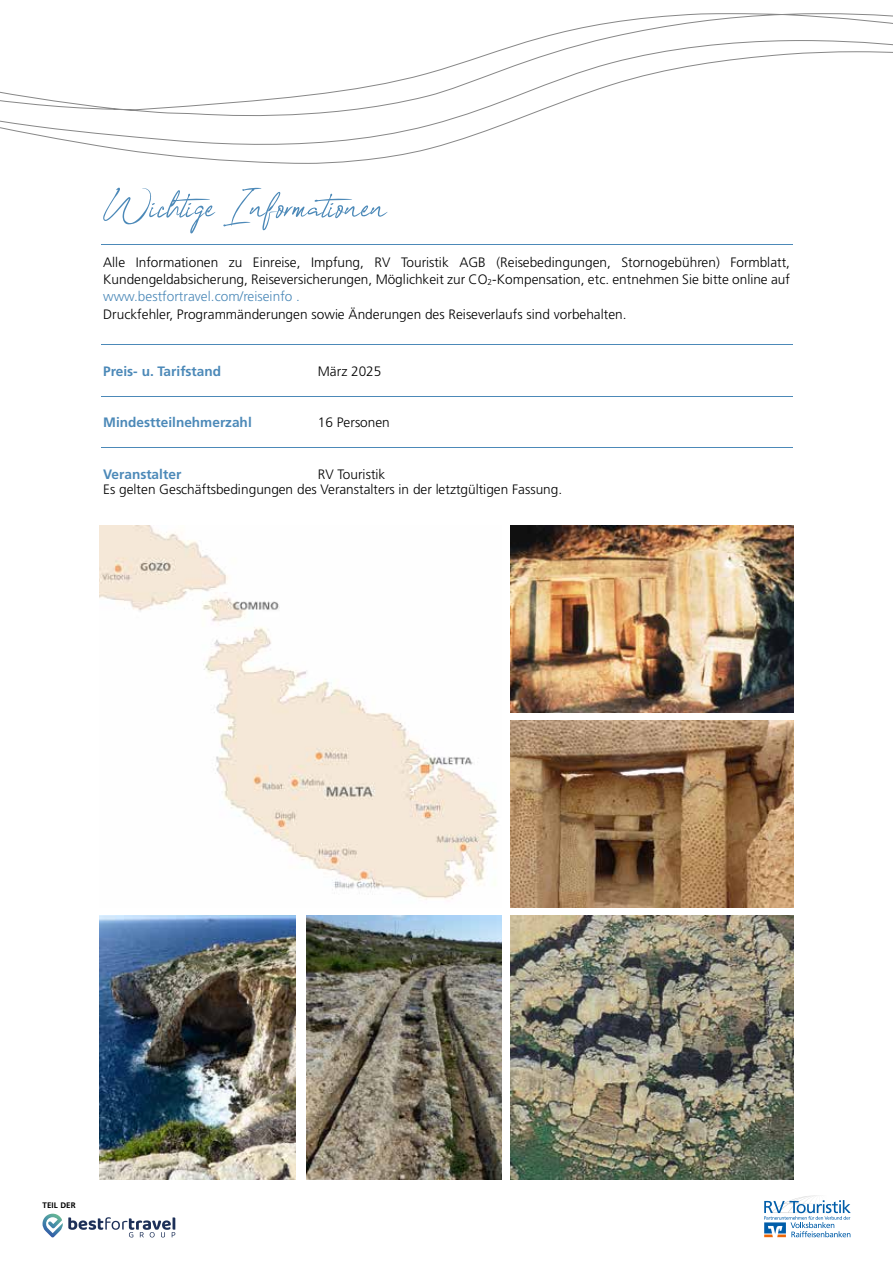
<style>
.page{position:relative;width:893px;height:1263px;background:#fff}
.page>*{position:absolute;margin:0;border:0;box-sizing:border-box;transform-origin:0 0}
.t1{font:53.1px "One Signature";color:#4c89b8}
.t2{font:300 13.65px/17.4px "Frutiger LT Std";color:#000;text-align:justify}
.t3{font:700 13.65px "Frutiger LT Std";color:#4c89b8}
.t4{font:700 8.1px "Frutiger LT Pro";letter-spacing:.01em;color:#000}
.s1{font-size:8.4px}
.s2{color:#4c89b8}
</style>
<div class="page">
<hr style="left:101px;top:244px;width:691px;height:1px;background:#4c89b8">
<hr style="left:101px;top:344px;width:691px;height:1px;background:#4c89b8">
<hr style="left:101px;top:396px;width:691px;height:1px;background:#4c89b8">
<hr style="left:101px;top:447px;width:691px;height:1px;background:#4c89b8">
<svg style="left:0;top:13px;width:893px;height:151px"></svg>
<img style="left:100px;top:525px;width:399px;height:375px">
<img style="left:510px;top:525px;width:283px;height:187px">
<img style="left:510px;top:721px;width:283px;height:187px">
<img style="left:510px;top:916px;width:283px;height:263px">
<img style="left:100px;top:916px;width:196px;height:263px">
<img style="left:306px;top:916px;width:196px;height:263px">
<svg style="left:43px;top:1214px;width:132px;height:23px"></svg>
<svg style="left:764px;top:1195px;width:86px;height:42px"></svg>
<h1 class="t1" style="left:103px;top:184px;width:286px">Wichtige Informationen</h1>
<p class="t2" style="left:103px;top:254px;width:688px">Alle Informationen zu Einreise, Impfung, RV Touristik AGB (Reisebedingungen, Stornogebühren) Formblatt, Kundengeldabsicherung, Reiseversicherungen, Möglichkeit zur CO<span class="s1">2</span>-Kompensation, etc. entnehmen Sie bitte online auf <span class="s2">www.bestfortravel.com/reiseinfo .</span></p>
<p class="t2" style="left:103px;top:306px;width:525px">Druckfehler, Programmänderungen sowie Änderungen des Reiseverlaufs sind vorbehalten.</p>
<p class="t3" style="left:103px;top:364px;width:120px">Preis- u. Tarifstand</p>
<p class="t2" style="left:318px;top:363px;width:65px">März 2025</p>
<p class="t3" style="left:103px;top:415px;width:150px">Mindestteilnehmerzahl</p>
<p class="t2" style="left:318px;top:415px;width:74px">16 Personen</p>
<p class="t3" style="left:103px;top:466px;width:80px">Veranstalter</p>
<p class="t2" style="left:103px;top:467px;width:460px;line-height:15.8px;text-indent:215px">RV Touristik<br>Es gelten Geschäftsbedingungen des Veranstalters in der letztgültigen Fassung.</p>
<p class="t4" style="left:43px;top:1200px;width:35px">TEIL DER</p>
</div>
